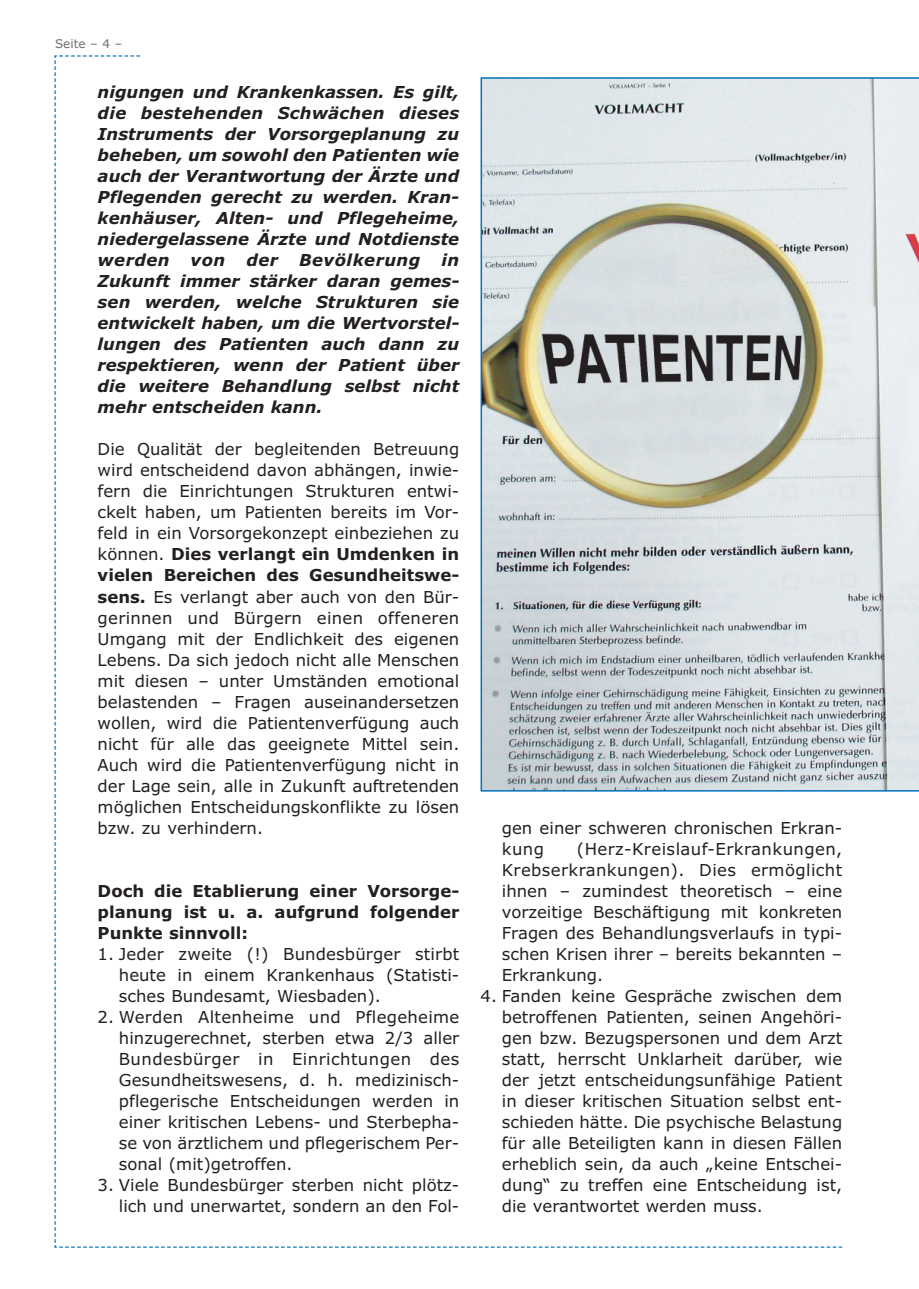
<style>
.page{position:relative;width:919px;height:1289px;background:#fff}
.page>*{position:absolute;margin:0;border:0;box-sizing:border-box;transform-origin:0 0}
.t1{font:16.5px/21px "Verdana";color:#231f20;text-align:justify}
.t2{font:italic 700 16.5px/21px "Verdana";color:#231f20;text-align:justify}
.t3{font:700 16.5px/21px "Verdana";color:#231f20;text-align:justify}
.t4{font:italic 700 16.5px "Verdana";letter-spacing:.03em;color:#231f20}
.t5{font:12px "Verdana";color:#6d6e71}
.s1{font-weight:700}
</style>
<div class="page">
<svg style="left:480px;top:77px;width:438px;height:714px;background:#ccd1d2"></svg>
<p class="t5" style="left:55px;top:39px;width:69px">Seite – 4 –</p>
<p class="t2" style="left:98px;top:83px;width:363px">nigungen und Krankenkassen. Es gilt, die bestehenden Schwächen dieses Instruments der Vorsorgeplanung zu beheben, um sowohl den Patienten wie auch der Verantwortung der Ärzte und Pflegenden gerecht zu werden. Kran&shy;kenhäuser, Alten- und Pflegeheime, niedergelassene Ärzte und Notdienste werden</p>
<p class="t2" style="left:98px;top:251px;width:363px;text-indent:344px">in Zukunft immer stärker daran gemes&shy;sen werden, welche Strukturen sie entwickelt haben, um die Wertvorstel&shy;lungen des Patienten auch dann zu respektieren, wenn der Patient über die weitere Behandlung selbst nicht mehr entscheiden kann.</p>
<p class="t1" style="left:98px;top:440px;width:363px">Die Qualität der begleitenden Betreuung wird entscheidend davon abhängen, inwie&shy;fern die Einrichtungen Strukturen entwi&shy;ckelt haben, um Patienten bereits im Vor&shy;feld in ein Vorsorgekonzept einbeziehen zu können. <span class="s1">Dies verlangt ein Umdenken in vielen Bereichen des Gesundheitswe&shy;sens.</span> Es verlangt aber auch von den Bür&shy;gerinnen und Bürgern einen offeneren Umgang mit der Endlichkeit des eigenen Lebens. Da sich jedoch nicht alle Menschen mit diesen – unter Umständen emotional belastenden – Fragen auseinandersetzen wollen, wird die Patientenverfügung auch nicht für alle das geeignete Mittel sein.<br>Auch wird die Patientenverfügung nicht in der Lage sein, alle in Zukunft auftretenden möglichen Entscheidungskonflikte zu lösen bzw. zu verhindern.</p>
<p class="t2" style="left:191px;top:251px;width:36px">von</p>
<p class="t2" style="left:246px;top:251px;width:33px">der</p>
<p class="t4" style="left:299px;top:254px;width:123px">Bevölkerung</p>
<p class="t3" style="left:98px;top:881px;width:363px">Doch die Etablierung einer Vorsorge&shy;planung ist u. a. aufgrund folgender Punkte sinnvoll:</p>
<p class="t1" style="left:119px;top:944px;width:342px;text-indent:-21px">1. Jeder zweite (!) Bundesbürger stirbt heute in einem Krankenhaus (Statisti&shy;sches Bundesamt, Wiesbaden).</p>
<p class="t1" style="left:119px;top:1007px;width:342px;text-indent:-21px">2. Werden Altenheime und Pflegeheime hinzugerechnet, sterben etwa 2/3 aller Bundesbürger in Einrichtungen des Gesundheitswesens, d. h. medizinisch&shy;pflegerische Entscheidungen werden in einer kritischen Lebens- und Sterbepha&shy;se von ärztlichem und pflegerischem Per&shy;sonal (mit)getroffen.</p>
<p class="t1" style="left:98px;top:1175px;width:363px;text-align:right">3. Viele Bundesbürger sterben nicht plötz&shy;lich und unerwartet, sondern an den Fol-</p>
<p class="t1" style="left:502px;top:818px;width:342px">gen einer schweren chronischen Erkran&shy;kung</p>
<p class="t1" style="left:502px;top:839px;width:342px;text-indent:75px">(Herz-Kreislauf-Erkrankungen, Krebserkrankungen). Dies ermöglicht ihnen – zumindest theoretisch – eine vorzeitige Beschäftigung mit konkreten Fragen des Behandlungsverlaufs in typi&shy;schen Krisen ihrer – bereits bekannten – Erkrankung.</p>
<p class="t1" style="left:502px;top:986px;width:342px;text-indent:-21px">4. Fanden keine Gespräche zwischen dem betroffenen Patienten, seinen Angehöri&shy;gen bzw. Bezugspersonen und dem Arzt statt, herrscht Unklarheit darüber, wie der jetzt entscheidungsunfähige Patient in dieser kritischen Situation selbst ent&shy;schieden hätte. Die psychische Belastung für alle Beteiligten kann in diesen Fällen erheblich sein, da auch „keine Entschei&shy;dung“ zu treffen eine Entscheidung ist, die verantwortet werden muss.</p>
</div>
